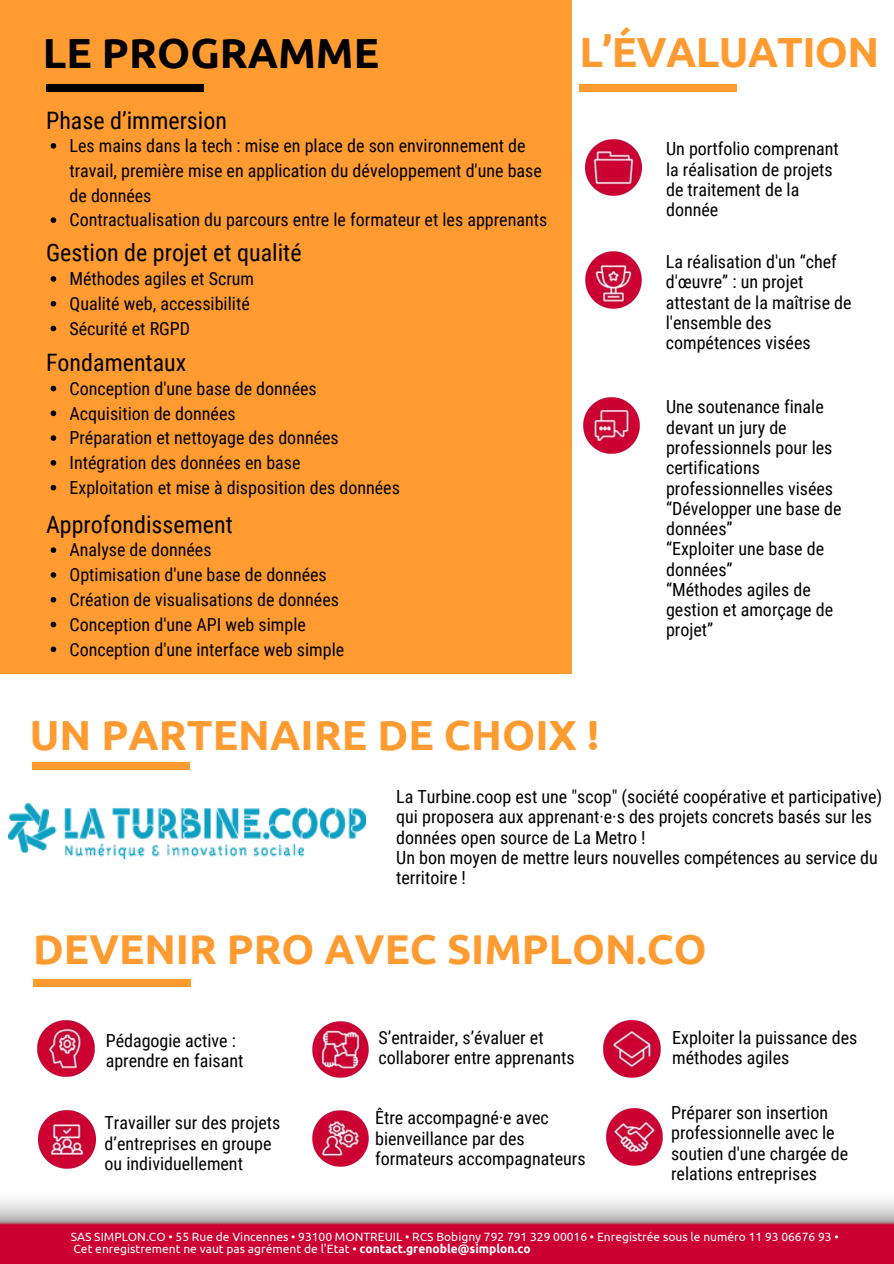
<style>
.page{position:relative;width:894px;height:1264px;background:#fff}
.page>*{position:absolute;margin:0;border:0;box-sizing:border-box;transform-origin:0 0}
.t1{font:700 42px "Ubuntu";color:#ff9b30}
.t2{font:700 42px "Ubuntu";letter-spacing:-.02em;color:#ff9b30}
.t3{font:700 42px "Ubuntu";color:#000}
.t4{font:700 41.7px "Ubuntu";color:#ff9b30}
.t5{font:24px "Roboto Condensed";color:#000}
.t6{font:18px/20.2px "Roboto Condensed";color:#000}
.t7{font:12px/12.5px "Ubuntu";color:#fff}
.s1{font-weight:700}
</style>
<div class="page">
<div style="left:0;top:0;width:584px;height:673px;background:#ff9b30"></div>
<div style="left:46px;top:84px;width:157px;height:8px;background:#000"></div>
<svg style="left:51px;top:143px;width:5px;height:6px"></svg>
<svg style="left:51px;top:217px;width:5px;height:6px"></svg>
<svg style="left:51px;top:276px;width:5px;height:6px"></svg>
<svg style="left:51px;top:301px;width:5px;height:5px"></svg>
<svg style="left:51px;top:326px;width:5px;height:5px"></svg>
<svg style="left:51px;top:386px;width:5px;height:5px"></svg>
<svg style="left:51px;top:410px;width:5px;height:6px"></svg>
<svg style="left:51px;top:435px;width:5px;height:6px"></svg>
<svg style="left:51px;top:460px;width:5px;height:5px"></svg>
<svg style="left:51px;top:485px;width:5px;height:5px"></svg>
<svg style="left:51px;top:547px;width:5px;height:6px"></svg>
<svg style="left:51px;top:572px;width:5px;height:5px"></svg>
<svg style="left:51px;top:597px;width:5px;height:5px"></svg>
<svg style="left:51px;top:621px;width:5px;height:6px"></svg>
<svg style="left:51px;top:646px;width:5px;height:6px"></svg>
<div style="left:571px;top:0;width:322px;height:675px;background:#fff"></div>
<div style="left:579px;top:84px;width:157px;height:8px;background:#ff9b30"></div>
<img style="left:585px;top:252px;width:56px;height:56px">
<img style="left:583px;top:397px;width:56px;height:56px">
<img style="left:585px;top:139px;width:56px;height:57px">
<div style="left:33px;top:979px;width:157px;height:7px;background:#ff9b30"></div>
<img style="left:38px;top:1020px;width:56px;height:56px">
<img style="left:39px;top:1110px;width:56px;height:57px">
<img style="left:606px;top:1108px;width:56px;height:57px">
<img style="left:312px;top:1110px;width:56px;height:56px">
<img style="left:603px;top:1020px;width:57px;height:57px">
<img style="left:312px;top:1021px;width:56px;height:56px">
<img style="left:0;top:1200px;width:893px;height:63px">
<div style="left:32px;top:762px;width:157px;height:7px;background:#ff9b30"></div>
<img style="left:8px;top:803px;width:357px;height:55px">
<h1 class="t3" style="left:43px;top:29px;width:338px">LE PROGRAMME</h1>
<h3 class="t5" style="left:46px;top:107px;width:182px">Phase d’immersion</h3>
<p class="t6" style="left:69px;top:133px;width:479px;line-height:24.8px">Les mains dans la tech : mise en place de son environnement de travail, première mise en application du développement d'une base de données<br>Contractualisation du parcours entre le formateur et les apprenants</p>
<h3 class="t5" style="left:46px;top:239px;width:257px">Gestion de projet et qualité</h3>
<p class="t6" style="left:69px;top:266px;width:186px;line-height:24.8px">Méthodes agiles et Scrum<br>Qualité web, accessibilité<br>Sécurité et RGPD</p>
<h3 class="t5" style="left:46px;top:348px;width:142px">Fondamentaux</h3>
<p class="t6" style="left:69px;top:376px;width:332px;line-height:24.8px">Conception d'une base de données Acquisition de données<br>Préparation et nettoyage des données Intégration des données en base<br>Exploitation et mise à disposition des données</p>
<h3 class="t5" style="left:46px;top:510px;width:188px">Approfondissement</h3>
<p class="t6" style="left:69px;top:538px;width:276px;line-height:24.8px">Analyse de données<br>Optimisation d'une base de données<br>Création de visualisations de données<br>Conception d'une API web simple<br>Conception d'une interface web simple</p>
<h1 class="t2" style="left:579px;top:28px;width:301px">L’ÉVALUATION</h1>
<p class="t6" style="left:666px;top:139px;width:174px">Un portfolio comprenant la réalisation de projets de traitement de la donnée</p>
<p class="t6" style="left:665px;top:252px;width:187px">La réalisation d'un “chef d'œuvre” : un projet attestant de la maîtrise de l'ensemble des compétences visées</p>
<p class="t6" style="left:666px;top:397px;width:177px">Une soutenance finale devant un jury de professionnels pour les certifications professionnelles visées “Développer une base de données”<br>“Exploiter une base de données”<br>“Méthodes agiles de gestion et amorçage de projet”</p>
<h1 class="t1" style="left:30px;top:710px;width:570px">UN PARTENAIRE DE CHOIX !</h1>
<p class="t6" style="left:396px;top:786px;width:487px">La Turbine.coop est une "scop" (société coopérative et participative) qui proposera aux apprenant·e·s des projets concrets basés sur les données open source de La Metro !<br>Un bon moyen de mettre leurs nouvelles compétences au service du territoire !</p>
<h2 class="t4" style="left:33px;top:925px;width:675px">DEVENIR PRO AVEC SIMPLON.CO</h2>
<p class="t6" style="left:106px;top:1030px;width:139px">Pédagogie active : aprendre en faisant</p>
<p class="t6" style="left:378px;top:1027px;width:197px">S’entraider, s’évaluer et collaborer entre apprenants</p>
<p class="t6" style="left:375px;top:1107px;width:212px">Être accompagné·e avec bienveillance par des formateurs accompagnateurs</p>
<p class="t6" style="left:105px;top:1113px;width:177px">Travailler sur des projets d’entreprises en groupe ou individuellement</p>
<p class="t6" style="left:672px;top:1027px;width:187px">Exploiter la puissance des méthodes agiles</p>
<p class="t6" style="left:671px;top:1102px;width:178px">Préparer son insertion professionnelle avec le soutien d'une chargée de relations entreprises</p>
<p class="t7" style="left:71px;top:1230px;width:769px">SAS SIMPLON.CO • 55 Rue de Vincennes • 93100 MONTREUIL • RCS Bobigny 792 791 329 00016 • Enregistrée sous le numéro 11 93 06676 93 •<br>Cet enregistrement ne vaut pas agrément de l'Etat • <span class="s1">contact.grenoble@simplon.co</span></p>
</div>
